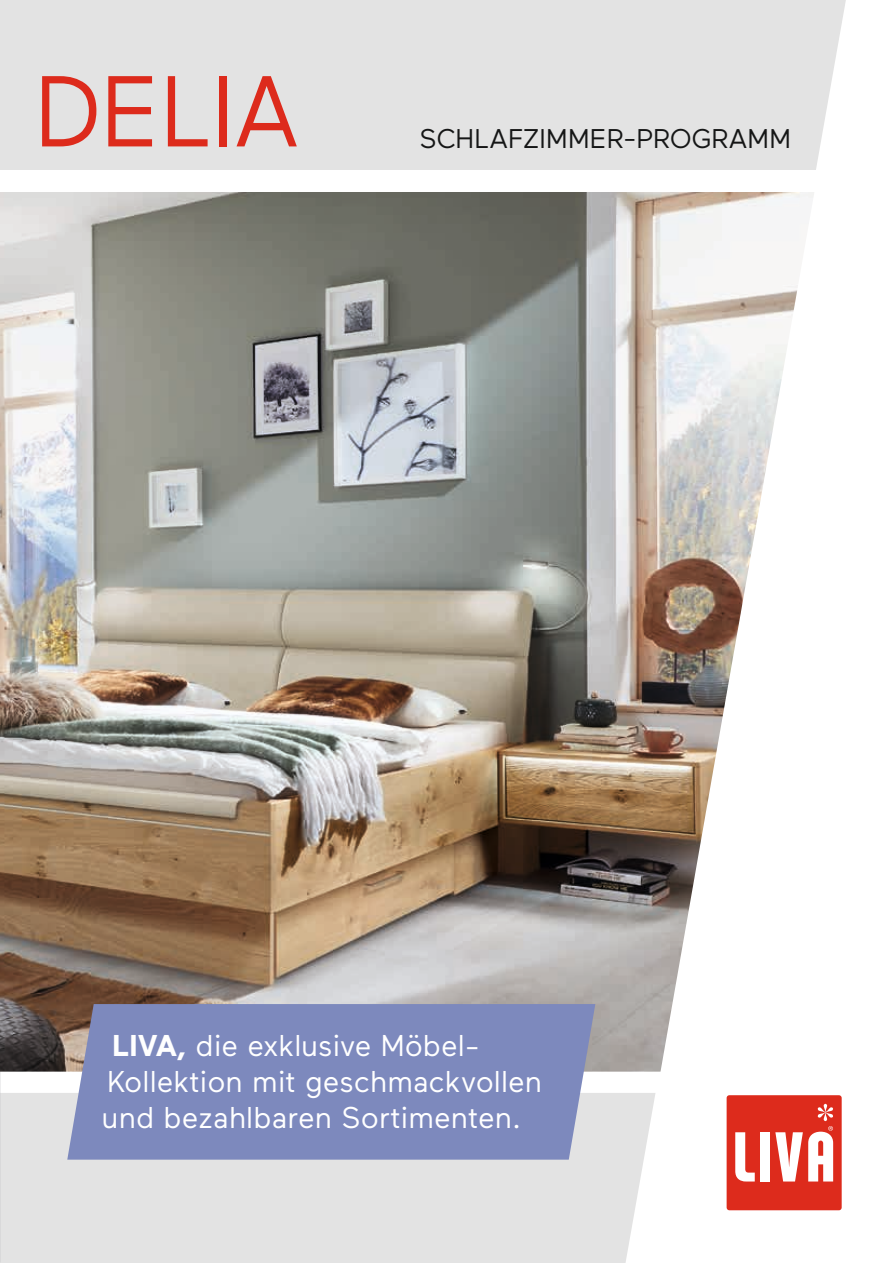
<style>
.page{position:relative;width:893px;height:1263px;background:#fff}
.page>*{position:absolute;margin:0;border:0;box-sizing:border-box;transform-origin:0 0}
.t1{font:100.2px "Maax";color:#dd2b1c;scale:.95 1}
.t2{font:30px/36px "Maax";color:#fff}
.t3{font:27px "Maax";color:#151616}
.s1{font-weight:700}
</style>
<div class="page">
<div style="left:0;top:0;width:846px;height:170px;background:#e3e3e3"></div>
<div style="left:0;top:1093px;width:655px;height:170px;background:#e3e3e3"></div>
<img style="left:0;top:1071px;width:1px;height:69px">
<img style="left:0;top:192px;width:814px;height:879px">
<div style="left:727px;top:1095px;width:115px;height:115px;background:#dd2b1c;border-radius:3px"></div>
<svg style="left:735px;top:1132px;width:20px;height:49px"></svg>
<div style="left:760px;top:1132px;width:10px;height:49px;background:#fff"></div>
<svg style="left:775px;top:1104px;width:58px;height:77px"></svg>
<div style="left:67px;top:1004px;width:528px;height:156px;background:#7d89bd"></div>
<h1 class="t1" style="left:34px;top:58px;width:281px">DELIA</h1>
<p class="t3" style="left:419px;top:124px;width:373px">SCHLAFZIMMER-PROGRAMM</p>
<p class="t2" style="left:102px;top:1028px;width:442px;text-indent:10px"><span class="s1">LIVA,</span> die exklusive Möbel-<br>Kollektion mit geschmackvollen und bezahlbaren Sortimenten.</p>
</div>
